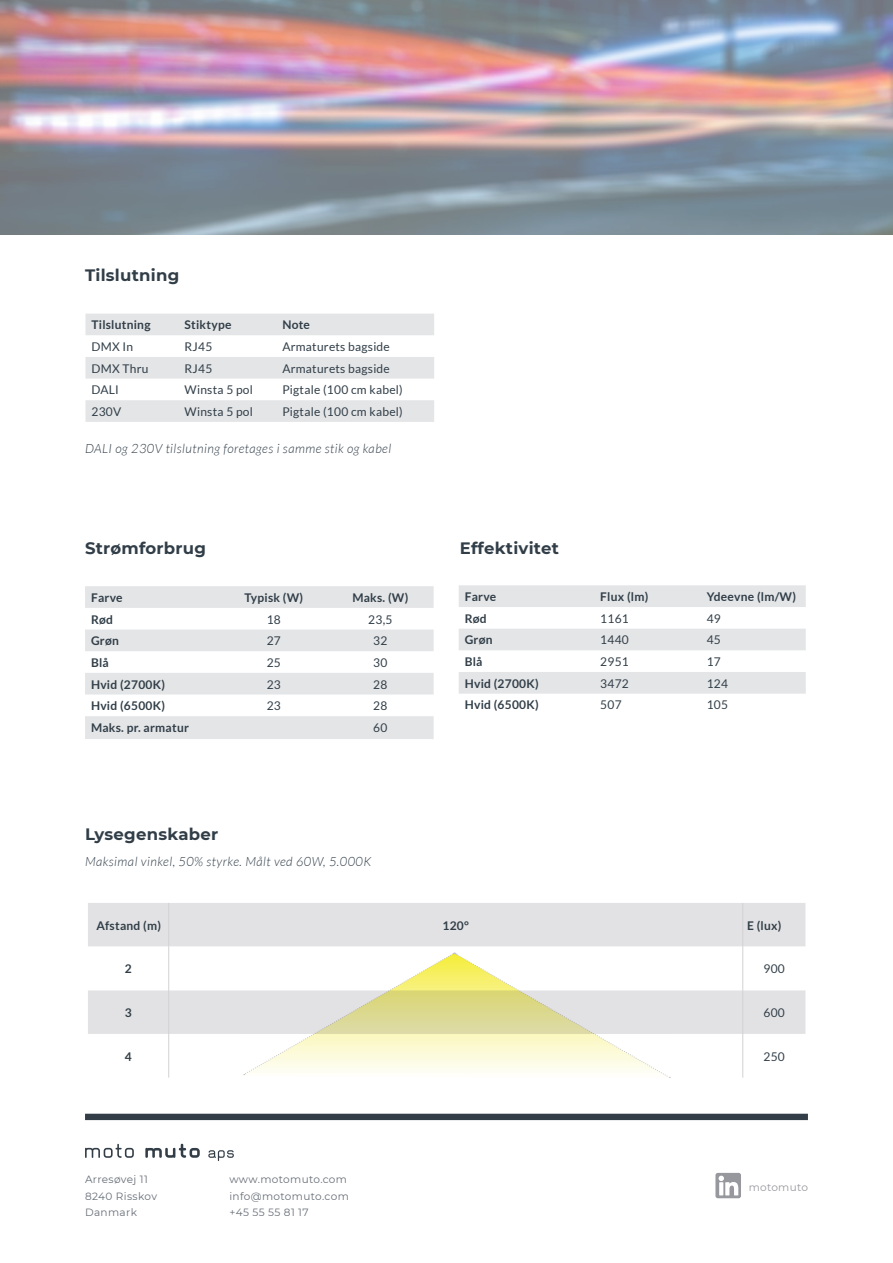
<style>
.page{position:relative;width:893px;height:1263px;background:#fff}
.page>*{position:absolute;margin:0;border:0;box-sizing:border-box;transform-origin:0 0}
.SubHeader{font:700 16.5px "Montserrat";letter-spacing:.015em;color:#313e48}
.Note{font:italic 300 12.75px "Lato";letter-spacing:.035em;color:#313e48}
.DataType{font:700 12px "Lato";letter-spacing:.02em;color:#313e48}
.DataContent{font:12px "Lato";letter-spacing:.02em;color:#313e48}
.DataType-2{font:12px "Lato";letter-spacing:.02em;color:#313e48}
.t1{font:10.5px/16.5px "Montserrat";letter-spacing:.035em;color:#676e77}
.t2{font:10.5px "Montserrat";letter-spacing:.025em;color:#97979e}
</style>
<div class="page">
<svg style="left:208px;top:1150px;width:26px;height:11px"></svg>
<svg style="left:85px;top:1144px;width:49px;height:14px"></svg>
<svg style="left:145px;top:1144px;width:55px;height:14px"></svg>
<svg style="left:715px;top:1173px;width:26px;height:25px"></svg>
<div style="left:85px;top:1114px;width:723px;height:6px;background:#323d47"></div>
<svg style="left:85px;top:314px;width:349px;height:108px"></svg>
<svg style="left:85px;top:586px;width:349px;height:153px;fill:#e4e5e7"></svg>
<svg style="left:459px;top:585px;width:347px;height:109px"></svg>
<div style="left:88px;top:903px;width:717px;height:43px;background:#e2e2e4"></div>
<svg style="left:88px;top:946px;width:717px;height:132px"></svg>
<hr style="left:168px;top:903px;width:1px;height:43px;background:#d1d2d5">
<hr style="left:742px;top:903px;width:1px;height:43px;background:#d1d2d5">
<hr style="left:168px;top:946px;width:1px;height:44px;background:#d1d2d5">
<hr style="left:742px;top:946px;width:1px;height:44px;background:#d1d2d5">
<hr style="left:168px;top:990px;width:1px;height:44px;background:#d1d2d5">
<hr style="left:742px;top:990px;width:1px;height:44px;background:#d1d2d5">
<hr style="left:168px;top:1034px;width:1px;height:44px;background:#d1d2d5">
<hr style="left:742px;top:1034px;width:1px;height:44px;background:#d1d2d5">
<svg style="left:244px;top:952px;width:426px;height:126px"></svg>
<p class="SubHeader" style="left:85px;top:263px;width:96px">Tilslutning</p>
<p class="DataType" style="left:91px;top:318px;width:61px">Tilslutning</p>
<p class="DataType" style="left:185px;top:318px;width:48px">Stiktype</p>
<p class="DataType" style="left:282px;top:318px;width:29px">Note</p>
<p class="DataType-2" style="left:91px;top:340px;width:43px">DMX In</p>
<p class="DataContent" style="left:185px;top:340px;width:29px">RJ45</p>
<p class="DataContent" style="left:282px;top:340px;width:109px">Armaturets bagside</p>
<p class="DataType-2" style="left:91px;top:362px;width:59px">DMX Thru</p>
<p class="DataContent" style="left:185px;top:362px;width:29px">RJ45</p>
<p class="DataContent" style="left:282px;top:362px;width:109px">Armaturets bagside</p>
<p class="DataType-2" style="left:91px;top:383px;width:29px">DALI</p>
<p class="DataContent" style="left:185px;top:383px;width:70px">Winsta 5 pol</p>
<p class="DataContent" style="left:282px;top:383px;width:122px">Pigtale (100 cm kabel)</p>
<p class="DataType-2" style="left:91px;top:405px;width:31px">230V</p>
<p class="DataContent" style="left:185px;top:405px;width:70px">Winsta 5 pol</p>
<p class="DataContent" style="left:282px;top:405px;width:122px">Pigtale (100 cm kabel)</p>
<p class="Note" style="left:85px;top:441px;width:308px">DALI og 230V tilslutning foretages i samme stik og kabel</p>
<p class="SubHeader" style="left:85px;top:536px;width:123px">Strømforbrug</p>
<p class="SubHeader" style="left:460px;top:536px;width:101px">Effektivitet</p>
<p class="DataType" style="left:91px;top:591px;width:33px">Farve</p>
<p class="DataType" style="left:245px;top:591px;width:60px">Typisk (W)</p>
<p class="DataType" style="left:352px;top:591px;width:57px">Maks. (W)</p>
<p class="DataType" style="left:91px;top:612px;width:23px">Rød</p>
<p class="DataContent" style="left:267px;top:612px;width:16px">18</p>
<p class="DataContent" style="left:368px;top:612px;width:26px">23,5</p>
<p class="DataType" style="left:91px;top:634px;width:29px">Grøn</p>
<p class="DataContent" style="left:267px;top:634px;width:16px">27</p>
<p class="DataContent" style="left:373px;top:634px;width:16px">32</p>
<p class="DataType" style="left:91px;top:656px;width:19px">Blå</p>
<p class="DataContent" style="left:267px;top:656px;width:16px">25</p>
<p class="DataContent" style="left:373px;top:656px;width:16px">30</p>
<p class="DataType" style="left:91px;top:677px;width:75px">Hvid (2700K)</p>
<p class="DataContent" style="left:267px;top:677px;width:16px">23</p>
<p class="DataContent" style="left:373px;top:677px;width:16px">28</p>
<p class="DataType" style="left:91px;top:699px;width:75px">Hvid (6500K)</p>
<p class="DataContent" style="left:267px;top:699px;width:16px">23</p>
<p class="DataContent" style="left:373px;top:699px;width:16px">28</p>
<p class="DataType" style="left:91px;top:721px;width:99px">Maks. pr. armatur</p>
<p class="DataContent" style="left:373px;top:721px;width:16px">60</p>
<p class="SubHeader" style="left:85px;top:823px;width:135px">Lysegenskaber</p>
<p class="Note" style="left:85px;top:854px;width:288px">Maksimal vinkel, 50% styrke. Målt ved 60W, 5.000K</p>
<p class="DataType" style="left:465px;top:590px;width:33px">Farve</p>
<p class="DataType" style="left:600px;top:590px;width:50px">Flux (lm)</p>
<p class="DataType" style="left:707px;top:590px;width:91px">Ydeevne (lm/W)</p>
<p class="DataType" style="left:465px;top:611px;width:23px">Rød</p>
<p class="DataContent" style="left:600px;top:612px;width:30px">1161</p>
<p class="DataContent" style="left:707px;top:612px;width:16px">49</p>
<p class="DataType" style="left:465px;top:633px;width:29px">Grøn</p>
<p class="DataContent" style="left:600px;top:633px;width:30px">1440</p>
<p class="DataContent" style="left:707px;top:633px;width:16px">45</p>
<p class="DataType" style="left:465px;top:655px;width:19px">Blå</p>
<p class="DataContent" style="left:600px;top:655px;width:30px">2951</p>
<p class="DataContent" style="left:707px;top:655px;width:16px">17</p>
<p class="DataType" style="left:465px;top:676px;width:75px">Hvid (2700K)</p>
<p class="DataContent" style="left:600px;top:677px;width:30px">3472</p>
<p class="DataContent" style="left:707px;top:677px;width:23px">124</p>
<p class="DataType" style="left:465px;top:698px;width:75px">Hvid (6500K)</p>
<p class="DataContent" style="left:600px;top:698px;width:23px">507</p>
<p class="DataContent" style="left:707px;top:698px;width:23px">105</p>
<p class="DataType" style="left:96px;top:918px;width:66px">Afstand (m)</p>
<p class="DataType" style="left:443px;top:918px;width:28px">120°</p>
<p class="DataType" style="left:747px;top:918px;width:36px">E (lux)</p>
<p class="DataType" style="left:125px;top:962px;width:8px">2</p>
<p class="DataContent" style="left:763px;top:962px;width:23px">900</p>
<p class="DataType" style="left:125px;top:1006px;width:8px">3</p>
<p class="DataContent" style="left:763px;top:1006px;width:23px">600</p>
<p class="DataType" style="left:125px;top:1049px;width:8px">4</p>
<p class="DataContent" style="left:763px;top:1049px;width:23px">250</p>
<p class="t1" style="left:85px;top:1171px;width:73px">Arresøvej 11<br>8240 Risskov<br>Danmark</p>
<p class="t1" style="left:229px;top:1171px;width:121px">www.motomuto.com info@motomuto.com +45 55 55 81 17</p>
<p class="t2" style="left:749px;top:1180px;width:61px">motomuto</p>
</div>
